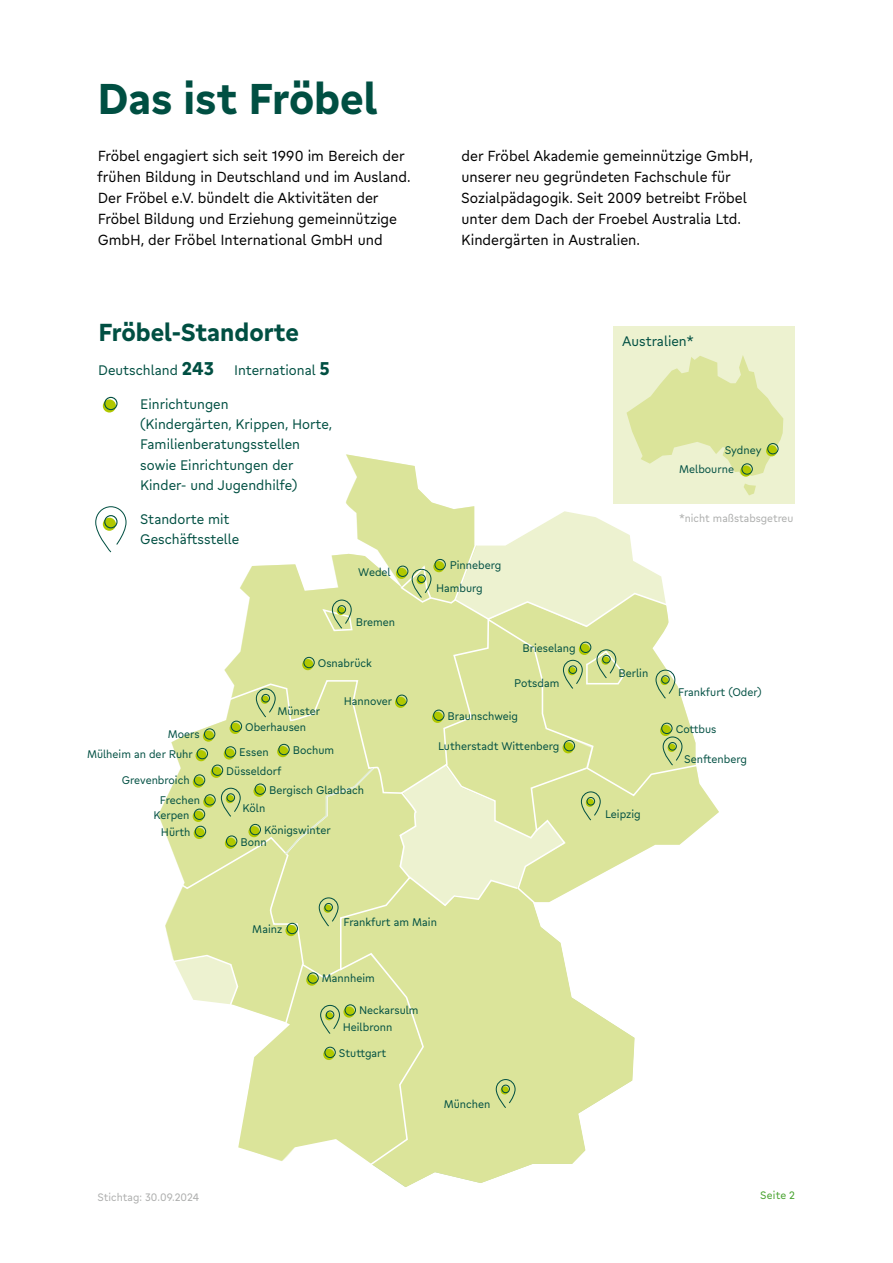
<style>
.page{position:relative;width:893px;height:1263px;background:#fff}
.page>*{position:absolute;margin:0;border:0;box-sizing:border-box;transform-origin:0 0}
.Headline___GRÜN{font:700 42px "Gratimo Froebel";letter-spacing:-.005em;color:#004f42}
.Infografik_Schrift{font:700 24px "Gratimo Froebel";color:#004f42}
._1c_Teaser{font:14.25px/21px "Gratimo Froebel";color:#000}
.Infografik_Schrift-2{font:13.5px/20.2px "Gratimo Froebel";color:#004f42}
.Infografik_Schrift_k{font:10.8px "Gratimo Froebel";color:#004f42}
.BU_7_10{font:10.5px "Gratimo Froebel";color:#acadac}
.t1{font:10.5px "Gratimo Froebel";letter-spacing:.02em;color:#44a12b}
.s1{font-weight:700;font-size:18px}
</style>
<div class="page">
<svg style="left:159px;top:454px;width:471px;height:733px"></svg>
<svg style="left:683px;top:790px;width:36px;height:52px;fill:#dbe49a"></svg>
<svg style="left:683px;top:703px;width:21px;height:94px"></svg>
<svg style="left:339px;top:1164px;width:180px;height:6px"></svg>
<svg style="left:95px;top:506px;width:32px;height:47px"></svg>
<div style="left:104px;top:515px;width:14px;height:13px;border:1px solid #004f42;border-radius:50%"></div>
<svg style="left:103px;top:399px;width:13px;height:13px"></svg>
<div style="left:104px;top:397px;width:14px;height:13px;border:1px solid #004f42;border-radius:50%"></div>
<div style="left:613px;top:326px;width:181px;height:178px;background:#edf2d0"></div>
<svg style="left:744px;top:483px;width:12px;height:12px"></svg>
<svg style="left:626px;top:355px;width:157px;height:121px"></svg>
<div style="left:740px;top:465px;width:11px;height:12px;background:#b1c800;border-radius:50%"></div>
<div style="left:741px;top:463px;width:12px;height:12px;border:1px solid #004f42;border-radius:50%"></div>
<svg style="left:766px;top:445px;width:11px;height:11px"></svg>
<div style="left:767px;top:443px;width:12px;height:11px;border:1px solid #004f42;border-radius:50%"></div>
<svg style="left:160px;top:537px;width:523px;height:627px"></svg>
<div style="left:569px;top:665px;width:8px;height:9px;border:1px solid #004f42;border-radius:50%"></div>
<p class="Headline___GRÜN" style="left:98px;top:64px;width:281px">Das ist Fröbel</p>
<p class="_1c_Teaser" style="left:97px;top:144px;width:315px">Fröbel engagiert sich seit 1990 im Bereich der frühen Bildung in Deutschland und im Ausland.<br>Der Fröbel e.V. bündelt die Aktivitäten der Fröbel Bildung und Erziehung gemeinnützige GmbH, der Fröbel International GmbH und</p>
<p class="_1c_Teaser" style="left:461px;top:144px;width:293px">der Fröbel Akademie gemeinnützige GmbH, unserer neu gegründeten Fachschule für Sozialpädagogik. Seit 2009 betreibt Fröbel unter dem Dach der Froebel Australia Ltd.<br>Kindergärten in Australien.</p>
<p class="Infografik_Schrift" style="left:98px;top:312px;width:202px">Fröbel-Standorte</p>
<p class="Infografik_Schrift-2" style="left:98px;top:359px;width:117px">Deutschland <span class="s1">243</span></p>
<p class="Infografik_Schrift-2" style="left:234px;top:359px;width:97px">International <span class="s1">5</span></p>
<p class="Infografik_Schrift-2" style="left:140px;top:393px;width:194px">Einrichtungen<br>(Kindergärten, Krippen, Horte,<br>Familienberatungsstellen sowie Einrichtungen der<br>Kinder- und Jugendhilfe)</p>
<p class="Infografik_Schrift-2" style="left:140px;top:508px;width:101px">Standorte mit<br>Geschäftsstelle</p>
<p class="Infografik_Schrift_k" style="left:358px;top:563px;width:34px">Wedel</p>
<p class="Infografik_Schrift_k" style="left:356px;top:613px;width:41px">Bremen</p>
<p class="Infografik_Schrift_k" style="left:318px;top:654px;width:56px">Osnabrück</p>
<p class="Infografik_Schrift_k" style="left:277px;top:702px;width:44px">Münster</p>
<p class="Infografik_Schrift_k" style="left:344px;top:692px;width:50px">Hannover</p>
<p class="Infografik_Schrift_k" style="left:168px;top:726px;width:33px">Moers</p>
<p class="Infografik_Schrift_k" style="left:87px;top:745px;width:107px">Mülheim an der Ruhr</p>
<p class="Infografik_Schrift_k" style="left:122px;top:772px;width:69px">Grevenbroich</p>
<p class="Infografik_Schrift_k" style="left:160px;top:791px;width:42px">Frechen</p>
<p class="Infografik_Schrift_k" style="left:153px;top:806px;width:38px">Kerpen</p>
<p class="Infografik_Schrift_k" style="left:161px;top:823px;width:31px">Hürth</p>
<p class="Infografik_Schrift_k" style="left:245px;top:718px;width:63px">Oberhausen</p>
<p class="Infografik_Schrift_k" style="left:239px;top:744px;width:31px">Essen</p>
<p class="Infografik_Schrift_k" style="left:226px;top:762px;width:57px">Düsseldorf</p>
<p class="Infografik_Schrift_k" style="left:293px;top:741px;width:43px">Bochum</p>
<p class="Infografik_Schrift_k" style="left:269px;top:781px;width:96px">Bergisch Gladbach</p>
<p class="Infografik_Schrift_k" style="left:243px;top:799px;width:24px">Köln</p>
<p class="Infografik_Schrift_k" style="left:264px;top:821px;width:68px">Königswinter</p>
<p class="Infografik_Schrift_k" style="left:240px;top:833px;width:28px">Bonn</p>
<p class="Infografik_Schrift_k" style="left:450px;top:556px;width:53px">Pinneberg</p>
<p class="Infografik_Schrift_k" style="left:436px;top:579px;width:48px">Hamburg</p>
<p class="Infografik_Schrift_k" style="left:522px;top:639px;width:55px">Brieselang</p>
<p class="Infografik_Schrift_k" style="left:514px;top:675px;width:47px">Potsdam</p>
<p class="Infografik_Schrift_k" style="left:448px;top:707px;width:72px">Braunschweig</p>
<p class="Infografik_Schrift_k" style="left:438px;top:737px;width:123px">Lutherstadt Wittenberg</p>
<p class="Infografik_Schrift_k" style="left:252px;top:920px;width:32px">Mainz</p>
<p class="Infografik_Schrift_k" style="left:343px;top:913px;width:95px">Frankfurt am Main</p>
<p class="Infografik_Schrift_k" style="left:322px;top:970px;width:54px">Mannheim</p>
<p class="Infografik_Schrift_k" style="left:359px;top:1002px;width:61px">Neckarsulm</p>
<p class="Infografik_Schrift_k" style="left:343px;top:1018px;width:51px">Heilbronn</p>
<p class="Infografik_Schrift_k" style="left:339px;top:1044px;width:49px">Stuttgart</p>
<p class="Infografik_Schrift_k" style="left:444px;top:1095px;width:48px">München</p>
<p class="Infografik_Schrift-2" style="left:622px;top:330px;width:73px">Australien*</p>
<p class="Infografik_Schrift_k" style="left:725px;top:441px;width:38px">Sydney</p>
<p class="Infografik_Schrift_k" style="left:679px;top:461px;width:56px">Melbourne</p>
<p class="BU_7_10" style="left:679px;top:510px;width:116px">*nicht maßstabsgetreu</p>
<p class="Infografik_Schrift_k" style="left:618px;top:665px;width:31px">Berlin</p>
<p class="Infografik_Schrift_k" style="left:605px;top:805px;width:37px">Leipzig</p>
<p class="Infografik_Schrift_k" style="left:678px;top:683px;width:85px">Frankfurt (Oder)</p>
<p class="Infografik_Schrift_k" style="left:676px;top:720px;width:42px">Cottbus</p>
<p class="Infografik_Schrift_k" style="left:684px;top:750px;width:64px">Senftenberg</p>
<p class="BU_7_10" style="left:98px;top:1189px;width:103px">Stichtag: 30.09.2024</p>
<p class="t1" style="left:760px;top:1186px;width:37px">Seite 2</p>
</div>
